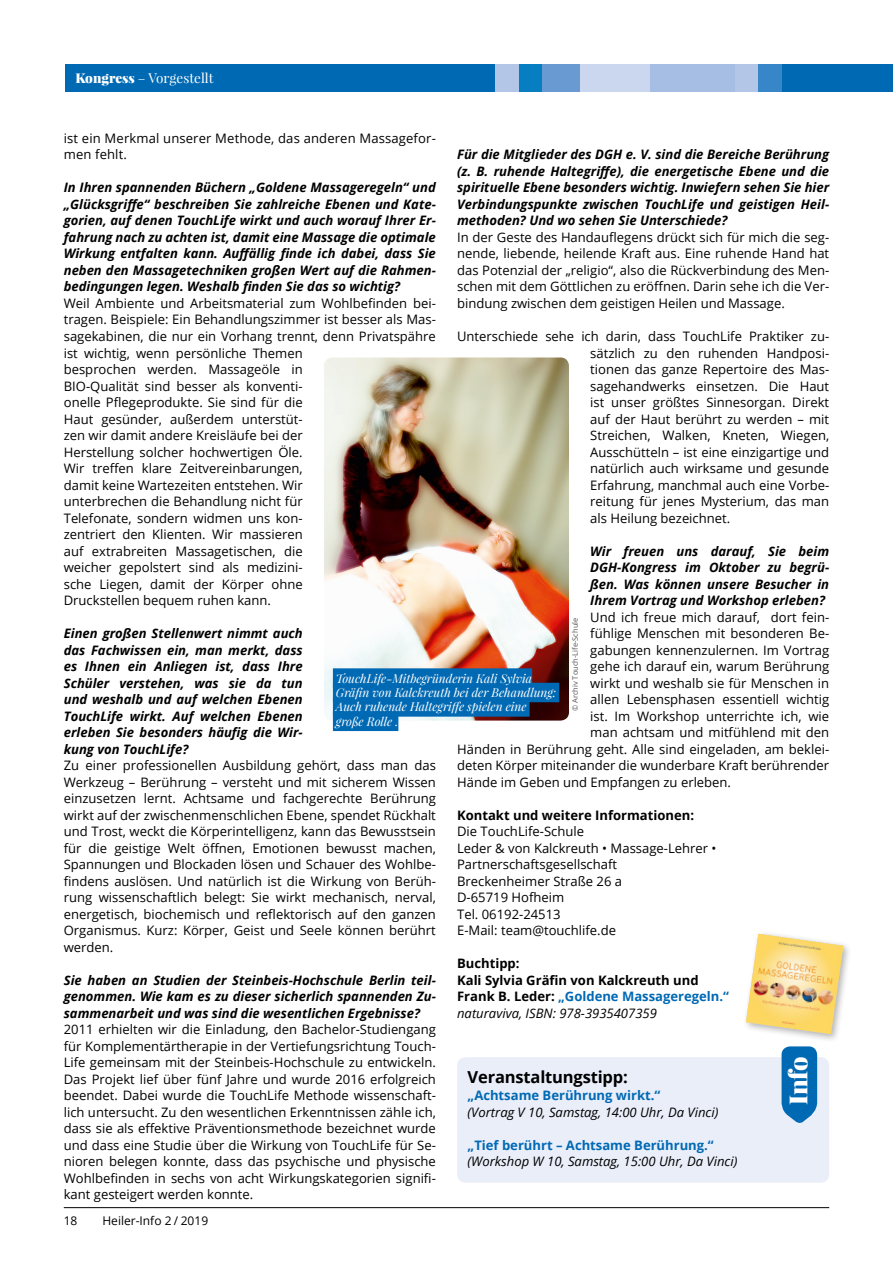
<style>
.page{position:relative;width:893px;height:1263px;background:#fff}
.page>*{position:absolute;margin:0;border:0;box-sizing:border-box;transform-origin:0 0}
.t1{font:900 25.2px "Playfair Display";color:#fff}
.t2{font:700 16.5px "Open Sans";letter-spacing:-.01em;color:#000}
.t3{font:13.5px "Playfair Display";color:#fff}
.t4{font:13.05px/16.5px "Open Sans";color:#000;text-align:justify}
.t5{font:italic 700 13.05px/16.5px "Open Sans";color:#000;text-align:justify}
.t6{font:700 13.05px/16.5px "Open Sans";color:#000}
.t7{font:italic 13.05px "Open Sans";color:#000}
.t8{font:700 13.05px "Open Sans";color:#0069b4}
.t9{font:italic 12px/14.4px "Playfair Display";color:#fff}
.t10{font:12px "Open Sans";color:#000}
.t11{font:7.5px "Open Sans";color:#565656}
.s1{font-weight:900}
.s2{color:#0069b4}
.s3{font-weight:400;font-style:italic}
</style>
<div class="page">
<div style="left:782px;top:64px;width:111px;height:27px;background:#0069b4"></div>
<div style="left:65px;top:64px;width:430px;height:27px;background:#0069b4"></div>
<div style="left:495px;top:64px;width:24px;height:27px;background:#b3c6e8"></div>
<div style="left:735px;top:64px;width:23px;height:27px;background:#b3c6e8"></div>
<div style="left:519px;top:64px;width:24px;height:27px;background:#077dc2"></div>
<div style="left:758px;top:64px;width:24px;height:27px;background:#3786c7"></div>
<div style="left:543px;top:64px;width:37px;height:27px;background:#699bd2"></div>
<div style="left:580px;top:64px;width:70px;height:27px;background:#cad7ef"></div>
<div style="left:650px;top:64px;width:85px;height:27px;background:#a7bee4"></div>
<div style="left:457px;top:1057px;width:372px;height:126px;background:#e9eef9;border-radius:9px"></div>
<svg style="left:782px;top:1046px;width:35px;height:77px;background:#1575ba"></svg>
<div style="left:742px;top:930px;width:110px;height:113px;background:#000;opacity:.3"></div>
<img style="left:746px;top:934px;width:97px;height:100px">
<img style="left:324px;top:357px;width:245px;height:364px">
<div style="left:333px;top:668px;width:199px;height:20px;background:#0069b4"></div>
<div style="left:333px;top:683px;width:226px;height:19px;background:#0069b4"></div>
<div style="left:333px;top:697px;width:197px;height:20px;background:#0069b4"></div>
<div style="left:333px;top:711px;width:65px;height:20px;background:#0069b4"></div>
<hr style="left:64px;top:1207px;width:765px;height:1px;background:#000">
<p class="t3" style="left:75px;top:70px;width:140px"><span class="s1">Kongress</span> – Vorgestellt</p>
<p class="t4" style="left:64px;top:130px;width:374px">ist ein Merkmal unserer Methode, das anderen Massagefor&shy;men fehlt.</p>
<p class="t5" style="left:64px;top:179px;width:374px">In Ihren spannenden Büchern „Goldene Massageregeln“ und „Glücksgriffe“ beschreiben Sie zahlreiche Ebenen und Kate&shy;gorien, auf denen TouchLife wirkt und auch worauf Ihrer Er&shy;fahrung nach zu achten ist, damit eine Massage die optimale Wirkung entfalten kann. Auffällig finde ich dabei, dass Sie neben den Massagetechniken großen Wert auf die Rahmen&shy;bedingungen legen. Weshalb finden Sie das so wichtig?</p>
<p class="t4" style="left:64px;top:295px;width:374px;text-align:left">Weil Ambiente und Arbeitsmaterial zum Wohlbefinden bei&shy;tragen. Beispiele: Ein Behandlungszimmer ist besser als Mas&shy;sagekabinen, die nur ein Vorhang trennt, denn Privatspähre ist wichtig, wenn persönliche Themen<br>besprochen werden. Massageöle in<br>BIO-Qualität sind besser als konventi-<br>onelle Pflegeprodukte. Sie sind für die<br>Haut gesünder, außerdem unterstüt-<br>zen wir damit andere Kreisläufe bei der<br>Herstellung solcher hochwertigen Öle.<br>Wir treffen klare Zeitvereinbarungen,<br>damit keine Wartezeiten entstehen. Wir<br>unterbrechen die Behandlung nicht für<br>Telefonate, sondern widmen uns kon-<br>zentriert den Klienten. Wir massieren<br>auf extrabreiten Massagetischen, die<br>weicher gepolstert sind als medizini-<br>sche Liegen, damit der Körper ohne<br>Druckstellen bequem ruhen kann.</p>
<p class="t5" style="left:64px;top:625px;width:240px">Einen großen Stellenwert nimmt auch das Fachwissen ein, man merkt, dass es Ihnen ein Anliegen ist, dass Ihre Schüler verstehen, was sie da tun und weshalb und auf welchen Ebenen TouchLife wirkt. Auf welchen Ebenen erleben Sie besonders häufig die Wir&shy;kung von TouchLife?</p>
<p class="t4" style="left:64px;top:757px;width:374px">Zu einer professionellen Ausbildung gehört, dass man das Werkzeug – Berührung – versteht und mit sicherem Wissen einzusetzen lernt. Achtsame und fachgerechte Berührung wirkt auf der zwischenmenschlichen Ebene, spendet Rückhalt und Trost, weckt die Körperintelligenz, kann das Bewusstsein für die geistige Welt öffnen, Emotionen bewusst machen, Spannungen und Blockaden lösen und Schauer des Wohlbe&shy;findens auslösen. Und natürlich ist die Wirkung von Berüh&shy;rung wissenschaftlich belegt: Sie wirkt mechanisch, nerval, energetisch, biochemisch und reflektorisch auf den ganzen Organismus. Kurz: Körper, Geist und Seele können berührt werden.</p>
<p class="t5" style="left:64px;top:971px;width:374px">Sie haben an Studien der Steinbeis-Hochschule Berlin teil&shy;genommen. Wie kam es zu dieser sicherlich spannenden Zu&shy;sammenarbeit und was sind die wesentlichen Ergebnisse?</p>
<p class="t4" style="left:64px;top:1021px;width:374px">2011 erhielten wir die Einladung, den Bachelor-Studiengang für Komplementärtherapie in der Vertiefungsrichtung Touch-Life gemeinsam mit der Steinbeis-Hochschule zu entwickeln.<br>Das Projekt lief über fünf Jahre und wurde 2016 erfolgreich beendet. Dabei wurde die TouchLife Methode wissenschaft&shy;lich untersucht. Zu den wesentlichen Erkenntnissen zähle ich, dass sie als effektive Präventionsmethode bezeichnet wurde und dass eine Studie über die Wirkung von TouchLife für Se&shy;nioren belegen konnte, dass das psychische und physische Wohlbefinden in sechs von acht Wirkungskategorien signifi&shy;kant gesteigert werden konnte.</p>
<p class="t5" style="left:457px;top:146px;width:374px">Für die Mitglieder des DGH e. V. sind die Bereiche Berührung (z. B. ruhende Haltegriffe), die energetische Ebene und die spirituelle Ebene besonders wichtig. Inwiefern sehen Sie hier Verbindungspunkte zwischen TouchLife und geistigen Heil&shy;methoden? Und wo sehen Sie Unterschiede?</p>
<p class="t4" style="left:457px;top:229px;width:374px">In der Geste des Handauflegens drückt sich für mich die seg&shy;nende, liebende, heilende Kraft aus. Eine ruhende Hand hat das Potenzial der „religio“, also die Rückverbindung des Men&shy;schen mit dem Göttlichen zu eröffnen. Darin sehe ich die Ver&shy;bindung zwischen dem geistigen Heilen und Massage.</p>
<p class="t4" style="left:590px;top:328px;width:240px;text-indent:-133px">Unterschiede sehe ich darin, dass TouchLife Praktiker zu&shy;sätzlich zu den ruhenden Handposi&shy;tionen das ganze Repertoire des Mas&shy;sagehandwerks einsetzen. Die Haut ist unser größtes Sinnesorgan. Direkt auf der Haut berührt zu werden – mit Streichen, Walken, Kneten, Wiegen, Ausschütteln – ist eine einzigartige und natürlich auch wirksame und gesunde Erfahrung, manchmal auch eine Vorbe&shy;reitung für jenes Mysterium, das man als Heilung bezeichnet.</p>
<p class="t5" style="left:590px;top:542px;width:240px">Wir freuen uns darauf, Sie beim DGH-Kongress im Oktober zu begrü&shy;ßen. Was können unsere Besucher in Ihrem Vortrag und Workshop erleben?</p>
<p class="t4" style="left:590px;top:608px;width:240px">Und ich freue mich darauf, dort fein-</p>
<p class="t4" style="left:590px;top:625px;width:240px">fühlige Menschen mit besonderen Be-</p>
<p class="t4" style="left:590px;top:641px;width:240px">gabungen kennenzulernen. Im Vortrag</p>
<p class="t4" style="left:590px;top:658px;width:240px">gehe ich darauf ein, warum Berührung</p>
<p class="t4" style="left:590px;top:674px;width:240px">wirkt und weshalb sie für Menschen in</p>
<p class="t4" style="left:590px;top:691px;width:240px">allen Lebensphasen essentiell wichtig</p>
<p class="t4" style="left:590px;top:707px;width:240px">ist. Im Workshop unterrichte ich, wie</p>
<p class="t4" style="left:590px;top:724px;width:240px">man achtsam und mitfühlend mit den</p>
<p class="t4" style="left:457px;top:740px;width:374px">Händen in Berührung geht. Alle sind eingeladen, am beklei-</p>
<p class="t4" style="left:457px;top:757px;width:374px">deten Körper miteinander die wunderbare Kraft berührender</p>
<p class="t4" style="left:457px;top:773px;width:275px">Hände im Geben und Empfangen zu erleben.</p>
<p class="t11" style="left:570px;top:711px;width:95px;rotate:-90deg">© Archiv Touch-Life-Schule</p>
<p class="t9" style="left:336px;top:671px;width:222px">TouchLife-Mitbegründerin Kali Sylvia Gräfin von Kalckreuth bei der Behandlung:<br>Auch ruhende Haltegriffe spielen eine große Rolle .</p>
<p class="t6" style="left:457px;top:806px;width:239px">Kontakt und weitere Informationen:</p>
<p class="t4" style="left:457px;top:823px;width:261px;text-align:left">Die TouchLife-Schule<br>Leder &amp; von Kalckreuth • Massage-Lehrer •<br>Partnerschaftsgesellschaft<br>Breckenheimer Straße 26 a<br>D-65719 Hofheim<br>Tel. 06192-24513<br>E-Mail: team@touchlife.de</p>
<p class="t6" style="left:457px;top:955px;width:273px">Buchtipp:<br>Kali Sylvia Gräfin von Kalckreuth und<br>Frank B. Leder: <span class="s2">„Goldene Massageregeln.“ </span><span class="s3">naturaviva, ISBN: 978-3935407359</span></p>
<h1 class="t1" style="left:782px;top:1105px;width:50px;rotate:-90deg">Info</h1>
<p class="t2" style="left:468px;top:1066px;width:162px">Veranstaltungstipp:</p>
<p class="t8" style="left:468px;top:1086px;width:194px">„Achtsame Berührung wirkt.“</p>
<p class="t7" style="left:468px;top:1103px;width:252px">(Vortrag V 10, Samstag, 14:00 Uhr, Da Vinci)</p>
<p class="t8" style="left:468px;top:1136px;width:248px">„Tief berührt – Achtsame Berührung.“</p>
<p class="t7" style="left:468px;top:1152px;width:271px">(Workshop W 10, Samstag, 15:00 Uhr, Da Vinci)</p>
<p class="t10" style="left:64px;top:1213px;width:15px">18</p>
<p class="t10" style="left:102px;top:1213px;width:107px">Heiler-Info 2 / 2019</p>
</div>
